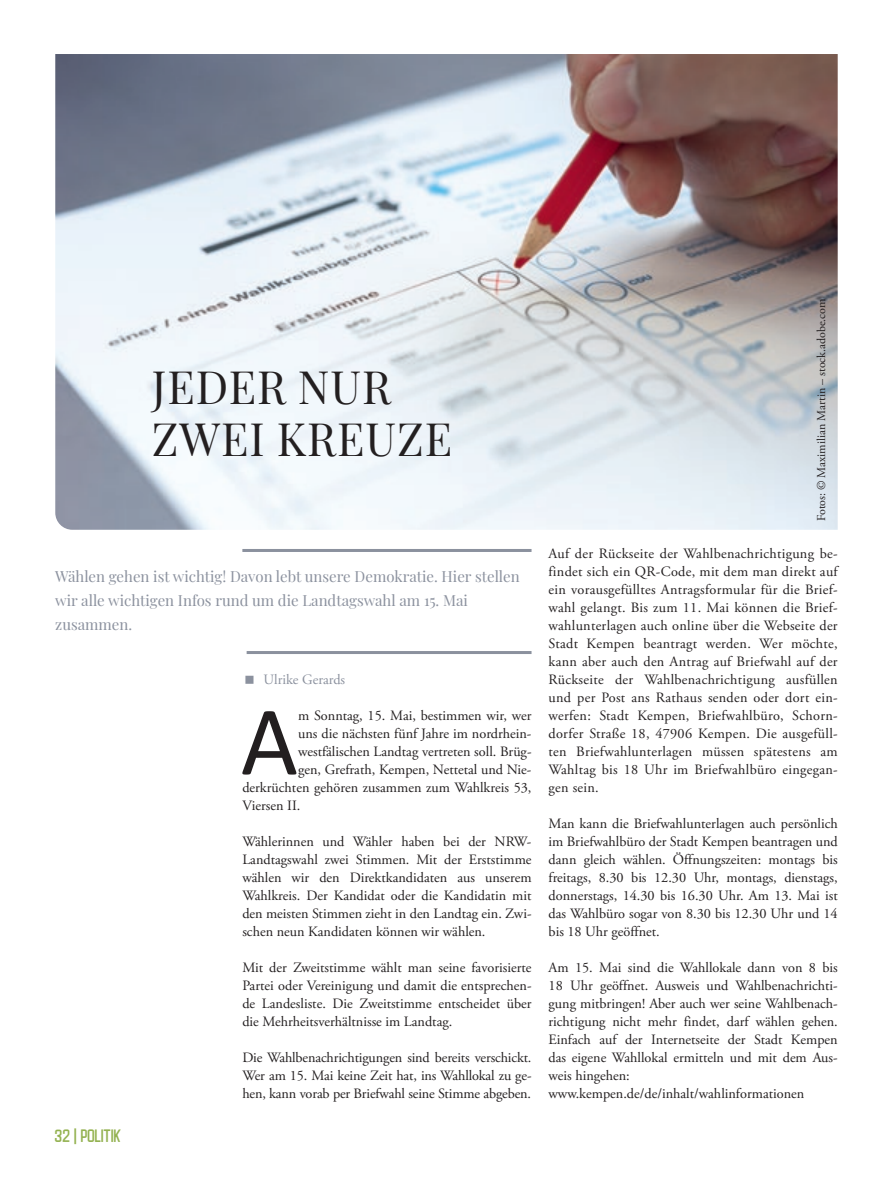
<style>
.page{position:relative;width:893px;height:1191px;background:#fff}
.page>*{position:absolute;margin:0;border:0;box-sizing:border-box;transform-origin:0 0}
.t1{font:99.3px "Calibri";color:#231f20}
.t2{font:45px/52.5px "Playfair Display";letter-spacing:.02em;color:#231f20}
.t3{font:18px "HANDLER";color:#94b251}
.t4{font:15px/24px "Playfair Display";color:#8b919e}
.t5{font:14.25px/18px "Adobe Garamond Pro";color:#231f20;text-align:justify}
.t6{font:14.25px "Adobe Garamond Pro";color:#8b919e}
.t7{font:12px "Adobe Garamond Pro";color:#231f20}
</style>
<div class="page">
<hr style="left:242px;top:549px;width:289px;height:3px;background:#8b919e">
<hr style="left:247px;top:651px;width:284px;height:3px;background:#8b919e">
<img style="left:55px;top:54px;width:783px;height:476px">
<h2 class="t2" style="left:152px;top:357px;width:302px">JEDER NUR<br>ZWEI KREUZE</h2>
<p class="t4" style="left:55px;top:563px;width:466px">Wählen gehen ist wichtig! Davon lebt unsere Demokratie. Hier stellen wir alle wichtigen Infos rund um die Landtagswahl am 15. Mai zusammen.</p>
<p class="t3" style="left:55px;top:1126px;width:68px">32 | POLITIK</p>
<p class="t6" style="left:264px;top:671px;width:83px">Ulrike Gerards</p>
<h1 class="t1" style="left:241px;top:679px;width:59px">A</h1>
<p class="t5" style="left:298px;top:707px;width:235px">m Sonntag, 15. Mai, bestimmen wir, wer</p>
<p class="t5" style="left:298px;top:725px;width:235px">uns die nächsten fünf Jahre im nordrhein-</p>
<p class="t5" style="left:298px;top:743px;width:235px">westfälischen Landtag vertreten soll. Brüg-</p>
<p class="t5" style="left:298px;top:761px;width:235px">gen, Grefrath, Kempen, Nettetal und Nie-</p>
<p class="t5" style="left:242px;top:779px;width:291px">derkrüchten gehören zusammen zum Wahlkreis 53,</p>
<p class="t5" style="left:242px;top:797px;width:60px">Viersen II.</p>
<p class="t5" style="left:242px;top:833px;width:291px">Wählerinnen und Wähler haben bei der NRW-Landtagswahl zwei Stimmen. Mit der Erststimme wählen wir den Direktkandidaten aus unserem Wahlkreis. Der Kandidat oder die Kandidatin mit den meisten Stimmen zieht in den Landtag ein. Zwi&shy;schen neun Kandidaten können wir wählen.</p>
<p class="t5" style="left:242px;top:959px;width:291px">Mit der Zweitstimme wählt man seine favorisierte Partei oder Vereinigung und damit die entsprechen&shy;de Landesliste. Die Zweitstimme entscheidet über die Mehrheitsverhältnisse im Landtag.</p>
<p class="t5" style="left:242px;top:1049px;width:291px">Die Wahlbenachrichtigungen sind bereits verschickt.<br>Wer am 15. Mai keine Zeit hat, ins Wahllokal zu ge&shy;hen, kann vorab per Briefwahl seine Stimme abgeben.</p>
<p class="t7" style="left:814px;top:521px;width:224px;rotate:-90deg">Fotos: © Maximilian Martin – stock.adobe.com</p>
<p class="t5" style="left:549px;top:545px;width:291px">Auf der Rückseite der Wahlbenachrichtigung be&shy;findet sich ein QR-Code, mit dem man direkt auf ein vorausgefülltes Antragsformular für die Brief&shy;wahl gelangt. Bis zum 11. Mai können die Brief&shy;wahlunterlagen auch online über die Webseite der Stadt Kempen beantragt werden. Wer möchte, kann aber auch den Antrag auf Briefwahl auf der Rückseite der Wahlbenachrichtigung ausfüllen und per Post ans Rathaus senden oder dort ein&shy;werfen: Stadt Kempen, Briefwahlbüro, Schorn&shy;dorfer Straße 18, 47906 Kempen. Die ausgefüll&shy;ten Briefwahlunterlagen müssen spätestens am Wahltag bis 18 Uhr im Briefwahlbüro eingegan&shy;gen sein.</p>
<p class="t5" style="left:549px;top:815px;width:291px">Man kann die Briefwahlunterlagen auch persönlich im Briefwahlbüro der Stadt Kempen beantragen und dann gleich wählen. Öffnungszeiten: montags bis freitags, 8.30 bis 12.30 Uhr, montags, dienstags, donnerstags, 14.30 bis 16.30 Uhr. Am 13. Mai ist das Wahlbüro sogar von 8.30 bis 12.30 Uhr und 14 bis 18 Uhr geöffnet.</p>
<p class="t5" style="left:549px;top:959px;width:291px;text-align:left">Am 15. Mai sind die Wahllokale dann von 8 bis 18 Uhr geöffnet. Ausweis und Wahlbenachrichti&shy;gung mitbringen! Aber auch wer seine Wahlbenach&shy;richtigung nicht mehr findet, darf wählen gehen.<br>Einfach auf der Internetseite der Stadt Kempen das eigene Wahllokal ermitteln und mit dem Aus&shy;weis hingehen: www.kempen.de/de/inhalt/wahlinformationen</p>
</div>
